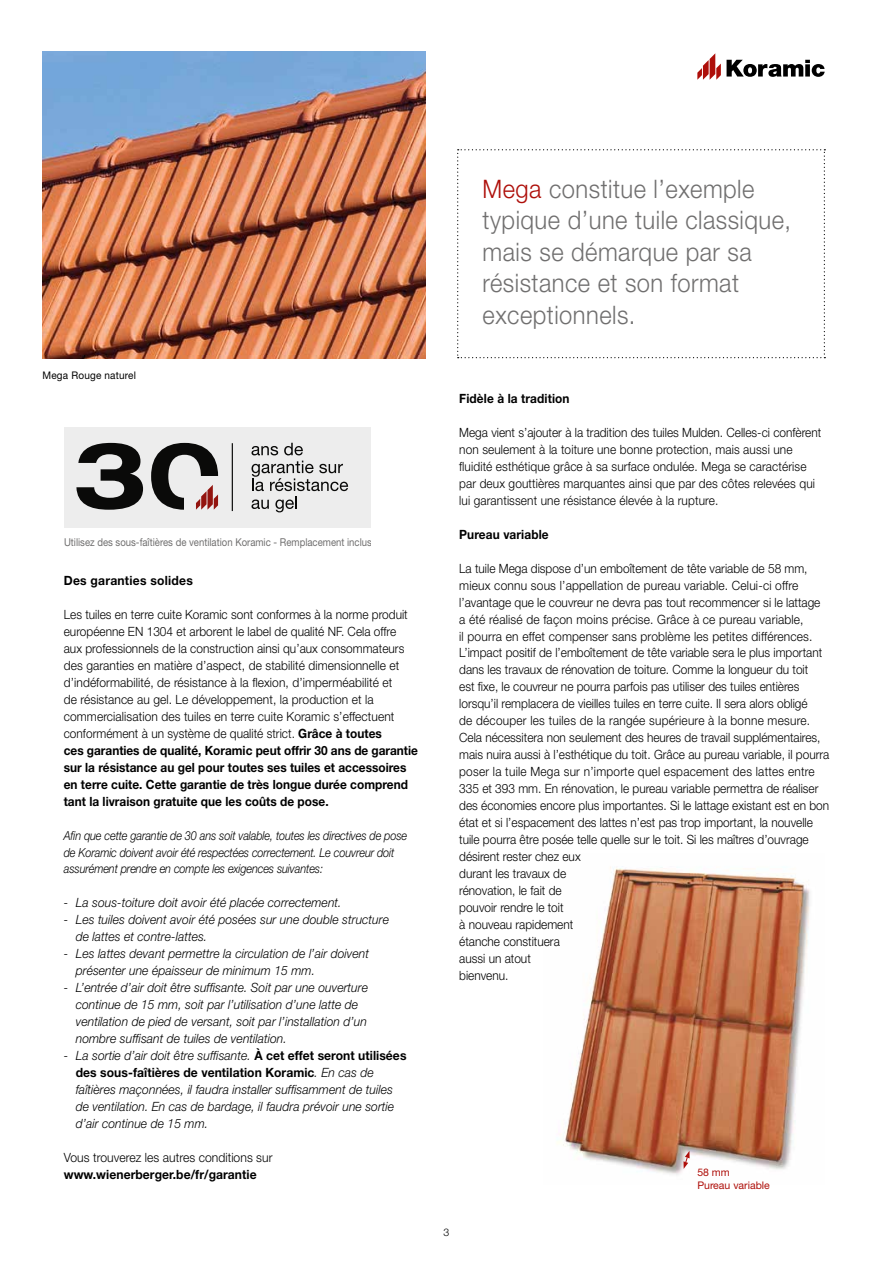
<style>
.page{position:relative;width:893px;height:1263px;background:#fff}
.page>*{position:absolute;margin:0;border:0;box-sizing:border-box;transform-origin:0 0}
.t1{font:700 expanded 91.5px "Helvetica Neue LT Std";color:#0a0a09}
.t2{font:300 25.5px/31.5px "Helvetica Neue LT Std";letter-spacing:.02em;color:#706f6f;scale:.93 1}
.t3{font:300 12.75px/17px "Helvetica Neue LT Std";color:#000;scale:.93 1}
.t4{font:italic 300 12.75px/17px "Helvetica Neue LT Std";letter-spacing:.005em;color:#000;scale:.95 1}
.t5{font:700 12.75px "Helvetica Neue LT Std";letter-spacing:.01em;color:#000;scale:.95 1}
.t6{font:300 12.75px "Helvetica Neue LT Std";color:#000;scale:.95 1}
.t7{font:700 12.75px "Helvetica Neue LT Std";letter-spacing:.01em;color:#000;scale:.93 1}
.t8{font:italic 300 12.45px/17px "Helvetica Neue LT Std";letter-spacing:-.01em;color:#000;scale:.88 1}
.t9{font:10.8px "Helvetica Neue LT Std";color:#706f6f;scale:.88 1}
.t10{font:10.5px/12.6px "Helvetica Neue LT Std";color:#ae0f0a}
.t11{font:10.5px "Helvetica Neue LT Std";letter-spacing:.02em;color:#000;scale:.95 1}
.t12{font:300 10.5px "Helvetica Neue LT Std";color:#000}
.s1{font-weight:700}
.s2{font-weight:700;font-style:normal}
.s3{color:#ae0f0a}
</style>
<div class="page">
<img style="left:43px;top:51px;width:382px;height:307px">
<img style="left:557px;top:867px;width:253px;height:308px">
<svg style="left:697px;top:53px;width:128px;height:27px"></svg>
<svg style="left:683px;top:1151px;width:7px;height:18px"></svg>
<div style="left:64px;top:427px;width:307px;height:101px;background:#ededed"></div>
<hr style="left:232px;top:443px;width:1px;height:68px;background:#0a0a09">
<svg style="left:196px;top:485px;width:22px;height:25px"></svg>
<svg style="left:252px;top:446px;width:26px;height:9px"></svg>
<svg style="left:284px;top:443px;width:19px;height:12px"></svg>
<svg style="left:252px;top:461px;width:96px;height:51px"></svg>
<svg style="left:457px;top:149px;width:368px;height:209px"></svg>
<p class="t11" style="left:43px;top:369px;width:100px">Mega Rouge naturel</p>
<h1 class="t1" style="left:73px;top:418px;width:151px">30</h1>
<p class="t9" style="left:64px;top:535px;width:351px">Utilisez des sous-faîtières de ventilation Koramic - Remplacement inclus</p>
<p class="t5" style="left:64px;top:573px;width:137px">Des garanties solides</p>
<p class="t3" style="left:64px;top:606px;width:382px">Les tuiles en terre cuite Koramic sont conformes à la norme produit européenne EN 1304 et arborent le label de qualité NF. Cela offre<br>aux professionnels de la construction ainsi qu’aux consommateurs des garanties en matière d’aspect, de stabilité dimensionnelle et d’indéformabilité, de résistance à la flexion, d’imperméabilité et<br>de résistance au gel. Le développement, la production et la commercialisation des tuiles en terre cuite Koramic s’effectuent conformément à un système de qualité strict. <span class="s1">Grâce à toutes<br>ces garanties de qualité, Koramic peut offrir 30 ans de garantie sur la résistance au gel pour toutes ses tuiles et accessoires en terre cuite. Cette garantie de très longue durée comprend tant la livraison gratuite que les coûts de pose.</span></p>
<p class="t8" style="left:64px;top:826px;width:392px">Afin que cette garantie de 30 ans soit valable, toutes les directives de pose de Koramic doivent avoir été respectées correctement. Le couvreur doit assurément prendre en compte les exigences suivantes:</p>
<p class="t4" style="left:64px;top:894px;width:294px">- La sous-toiture doit avoir été placée correctement.</p>
<p class="t4" style="left:76px;top:911px;width:331px;text-indent:-12px">- Les tuiles doivent avoir été posées sur une double structure de lattes et contre-lattes.</p>
<p class="t4" style="left:76px;top:945px;width:310px;text-indent:-12px">- Les lattes devant permettre la circulation de l’air doivent présenter une épaisseur de minimum 15 mm.</p>
<p class="t4" style="left:76px;top:979px;width:309px;text-indent:-12px">- L’entrée d’air doit être suffisante. Soit par une ouverture continue de 15 mm, soit par l’utilisation d’une latte de ventilation de pied de versant, soit par l’installation d’un nombre suffisant de tuiles de ventilation.</p>
<p class="t4" style="left:76px;top:1047px;width:350px;text-indent:-12px">- La sortie d’air doit être suffisante. <span class="s2">À cet effet seront utilisées des sous-faîtières de ventilation Koramic</span>. En cas de faîtières maçonnées, il faudra installer suffisamment de tuiles de ventilation. En cas de bardage, il faudra prévoir une sortie d’air continue de 15 mm.</p>
<p class="t6" style="left:64px;top:1149px;width:221px">Vous trouverez les autres conditions sur</p>
<p class="t5" style="left:64px;top:1167px;width:205px">www.wienerberger.be/fr/garantie</p>
<h2 class="t2" style="left:483px;top:172px;width:333px"><span class="s3">Mega</span> constitue l’exemple typique d’une tuile classique, mais se démarque par sa résistance et son format exceptionnels.</h2>
<p class="t7" style="left:459px;top:391px;width:120px">Fidèle à la tradition</p>
<p class="t3" style="left:459px;top:424px;width:391px">Mega vient s’ajouter à la tradition des tuiles Mulden. Celles-ci confèrent non seulement à la toiture une bonne protection, mais aussi une fluidité esthétique grâce à sa surface ondulée. Mega se caractérise par deux gouttières marquantes ainsi que par des côtes relevées qui lui garantissent une résistance élevée à la rupture.</p>
<p class="t7" style="left:459px;top:526px;width:98px">Pureau variable</p>
<p class="t3" style="left:459px;top:559px;width:399px">La tuile Mega dispose d’un emboîtement de tête variable de 58 mm, mieux connu sous l’appellation de pureau variable. Celui-ci offre l’avantage que le couvreur ne devra pas tout recommencer si le lattage a été réalisé de façon moins précise. Grâce à ce pureau variable,<br>il pourra en effet compenser sans problème les petites différences.<br>L’impact positif de l’emboîtement de tête variable sera le plus important dans les travaux de rénovation de toiture. Comme la longueur du toit<br>est fixe, le couvreur ne pourra parfois pas utiliser des tuiles entières lorsqu’il remplacera de vieilles tuiles en terre cuite. Il sera alors obligé<br>de découper les tuiles de la rangée supérieure à la bonne mesure.<br>Cela nécessitera non seulement des heures de travail supplémentaires, mais nuira aussi à l’esthétique du toit. Grâce au pureau variable, il pourra poser la tuile Mega sur n’importe quel espacement des lattes entre 335 et 393 mm. En rénovation, le pureau variable permettra de réaliser des économies encore plus importantes. Si le lattage existant est en bon état et si l’espacement des lattes n’est pas trop important, la nouvelle tuile pourra être posée telle quelle sur le toit. Si les maîtres d’ouvrage désirent rester chez eux<br>durant les travaux de<br>rénovation, le fait de<br>pouvoir rendre le toit<br>à nouveau rapidement<br>étanche constituera<br>aussi un atout<br>bienvenu.</p>
<p class="t12" style="left:444px;top:1226px;width:7px">3</p>
<p class="t10" style="left:697px;top:1166px;width:74px">58 mm<br>Pureau variable</p>
</div>
